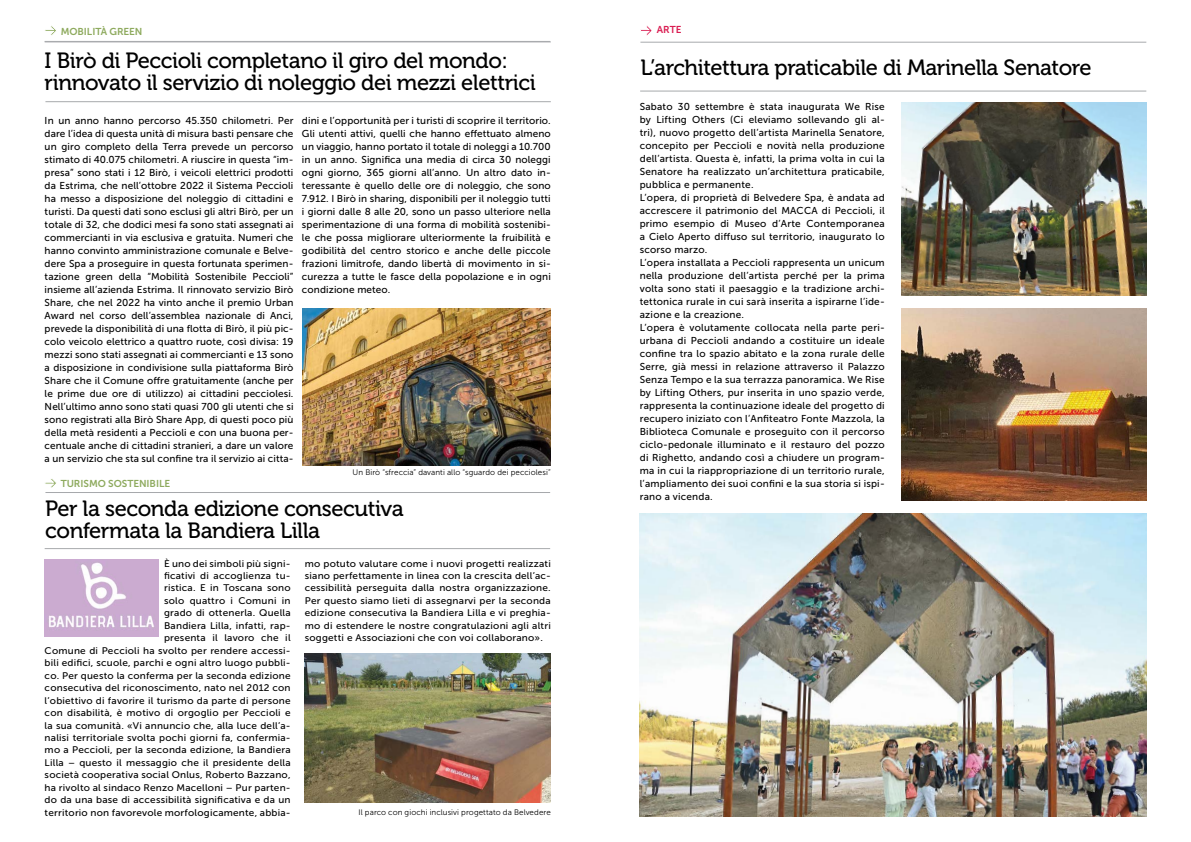
<style>
.page{position:relative;width:1191px;height:842px;background:#fff}
.page>*{position:absolute;margin:0;border:0;box-sizing:border-box;transform-origin:0 0}
.t1{font:22px/22px "Museo 500";letter-spacing:-.02em;color:#000}
.t2{font:10px/13px "Museo Sans 500";letter-spacing:.02em;color:#000;text-align:justify}
.t3{font:10px "Museo Sans 700";letter-spacing:-.005em;color:#8eaa5e}
.t4{font:10px "Museo Sans 700";color:#da1d52}
.t5{font:9.6px/12.5px "Museo Sans 500";letter-spacing:.02em;color:#000;text-align:right;scale:1.04 1}
.t6{font:8px "Museo Sans 300";letter-spacing:.01em;color:#000}
</style>
<div class="page">
<hr style="left:45px;top:41px;width:505px;height:1px;background:#a7a9ac">
<hr style="left:45px;top:492px;width:505px;height:1px;background:#a7a9ac">
<hr style="left:45px;top:548px;width:505px;height:1px;background:#a7a9ac">
<svg style="left:45px;top:26px;width:11px;height:9px"></svg>
<hr style="left:45px;top:42px;width:506px;height:1px;background:#a7a9ac">
<hr style="left:45px;top:101px;width:506px;height:1px;background:#a7a9ac">
<svg style="left:45px;top:479px;width:11px;height:9px"></svg>
<img style="left:302px;top:308px;width:249px;height:157px">
<img style="left:45px;top:559px;width:113px;height:78px">
<img style="left:305px;top:653px;width:246px;height:149px">
<svg style="left:641px;top:25px;width:11px;height:10px"></svg>
<hr style="left:640px;top:42px;width:506px;height:1px;background:#a7a9ac">
<hr style="left:640px;top:91px;width:506px;height:1px;background:#a7a9ac">
<img style="left:640px;top:514px;width:506px;height:302px">
<img style="left:901px;top:308px;width:245px;height:193px">
<img style="left:901px;top:103px;width:245px;height:192px">
<p class="t3" style="left:61px;top:26px;width:83px">MOBILITÀ GREEN</p>
<h1 class="t1" style="left:45px;top:49px;width:492px">I Birò di Peccioli completano il giro del mondo: rinnovato il servizio di noleggio dei mezzi elettrici</h1>
<p class="t2" style="left:45px;top:114px;width:250px">In un anno hanno percorso 45.350 chilometri. Per dare l’idea di questa unità di misura basti pensare che un giro completo della Terra prevede un percorso stimato di 40.075 chilometri. A riuscire in questa “im&shy;presa” sono stati i 12 Birò, i veicoli elettrici prodotti da Estrima, che nell’ottobre 2022 il Sistema Peccioli ha messo a disposizione del noleggio di cittadini e turisti. Da questi dati sono esclusi gli altri Birò, per un totale di 32, che dodici mesi fa sono stati assegnati ai commercianti in via esclusiva e gratuita. Numeri che hanno convinto amministrazione comunale e Belve&shy;dere Spa a proseguire in questa fortunata sperimen&shy;tazione green della “Mobilità Sostenibile Peccioli” insieme all’azienda Estrima. Il rinnovato servizio Birò Share, che nel 2022 ha vinto anche il premio Urban Award nel corso dell’assemblea nazionale di Anci, prevede la disponibilità di una flotta di Birò, il più pic&shy;colo veicolo elettrico a quattro ruote, così divisa: 19 mezzi sono stati assegnati ai commercianti e 13 sono a disposizione in condivisione sulla piattaforma Birò Share che il Comune offre gratuitamente (anche per le prime due ore di utilizzo) ai cittadini pecciolesi.<br>Nell’ultimo anno sono stati quasi 700 gli utenti che si sono registrati alla Birò Share App, di questi poco più della metà residenti a Peccioli e con una buona per&shy;centuale anche di cittadini stranieri, a dare un valore a un servizio che sta sul confine tra il servizio ai citta-</p>
<p class="t2" style="left:302px;top:114px;width:250px">dini e l’opportunità per i turisti di scoprire il territorio.<br>Gli utenti attivi, quelli che hanno effettuato almeno un viaggio, hanno portato il totale di noleggi a 10.700 in un anno. Significa una media di circa 30 noleggi ogni giorno, 365 giorni all’anno. Un altro dato in&shy;teressante è quello delle ore di noleggio, che sono 7.912. I Birò in sharing, disponibili per il noleggio tutti i giorni dalle 8 alle 20, sono un passo ulteriore nella sperimentazione di una forma di mobilità sostenibi&shy;le che possa migliorare ulteriormente la fruibilità e godibilità del centro storico e anche delle piccole frazioni limitrofe, dando libertà di movimento in si&shy;curezza a tutte le fasce della popolazione e in ogni condizione meteo.</p>
<p class="t3" style="left:61px;top:478px;width:111px">TURISMO SOSTENIBILE</p>
<p class="t6" style="left:352px;top:468px;width:200px">Un Birò “sfreccia” davanti allo “sguardo dei pecciolesi”</p>
<h1 class="t1" style="left:45px;top:498px;width:360px">Per la seconda edizione consecutiva confermata la Bandiera Lilla</h1>
<p class="t5" style="left:45px;top:557px;width:238px">È uno dei simboli più signi-<br>ficativi di accoglienza tu-<br>ristica. E in Toscana sono<br>solo quattro i Comuni in<br>grado di ottenerla. Quella<br>Bandiera Lilla, infatti, rap-<br>presenta il lavoro che il<br>Comune di Peccioli ha svolto per rendere accessi&shy;bili edifici, scuole, parchi e ogni altro luogo pubbli&shy;co. Per questo la conferma per la seconda edizione consecutiva del riconoscimento, nato nel 2012 con l’obiettivo di favorire il turismo da parte di persone con disabilità, è motivo di orgoglio per Peccioli e la sua comunità. «Vi annuncio che, alla luce dell’a&shy;nalisi territoriale svolta pochi giorni fa, confermia&shy;mo a Peccioli, per la seconda edizione, la Bandiera Lilla – questo il messaggio che il presidente della società cooperativa social Onlus, Roberto Bazzano, ha rivolto al sindaco Renzo Macelloni – Pur parten&shy;do da una base di accessibilità significativa e da un territorio non favorevole morfologicamente, abbia-</p>
<p class="t5" style="left:305px;top:557px;width:238px;text-align:justify">mo potuto valutare come i nuovi progetti realizzati siano perfettamente in linea con la crescita dell’ac&shy;cessibilità perseguita dalla nostra organizzazione.<br>Per questo siamo lieti di assegnarvi per la seconda edizione consecutiva la Bandiera Lilla e vi preghia&shy;mo di estendere le nostre congratulazioni agli altri soggetti e Associazioni che con voi collaborano».</p>
<p class="t6" style="left:358px;top:808px;width:194px">Il parco con giochi inclusivi progettato da Belvedere</p>
<p class="t4" style="left:657px;top:24px;width:26px">ARTE</p>
<h1 class="t1" style="left:640px;top:56px;width:453px">L’architettura praticabile di Marinella Senatore</h1>
<p class="t2" style="left:640px;top:100px;width:246px;text-align:left">Sabato 30 settembre è stata inaugurata We Rise by Lifting Others (Ci eleviamo sollevando gli al&shy;tri), nuovo progetto dell’artista Marinella Senatore, concepito per Peccioli e novità nella produzione dell’artista. Questa è, infatti, la prima volta in cui la Senatore ha realizzato un’architettura praticabile, pubblica e permanente.<br>L’opera, di proprietà di Belvedere Spa, è andata ad accrescere il patrimonio del MACCA di Peccioli, il primo esempio di Museo d’Arte Contemporanea a Cielo Aperto diffuso sul territorio, inaugurato lo scorso marzo.<br>L’opera installata a Peccioli rappresenta un unicum nella produzione dell’artista perché per la prima volta sono stati il paesaggio e la tradizione archi&shy;tettonica rurale in cui sarà inserita a ispirarne l’ide&shy;azione e la creazione.<br>L’opera è volutamente collocata nella parte peri&shy;urbana di Peccioli andando a costituire un ideale confine tra lo spazio abitato e la zona rurale delle Serre, già messi in relazione attraverso il Palazzo Senza Tempo e la sua terrazza panoramica. We Rise by Lifting Others, pur inserita in uno spazio verde, rappresenta la continuazione ideale del progetto di recupero iniziato con l’Anfiteatro Fonte Mazzola, la Biblioteca Comunale e proseguito con il percorso ciclo-pedonale illuminato e il restauro del pozzo di Righetto, andando così a chiudere un program&shy;ma in cui la riappropriazione di un territorio rurale, l’ampliamento dei suoi confini e la sua storia si ispi&shy;rano a vicenda.</p>
</div>
